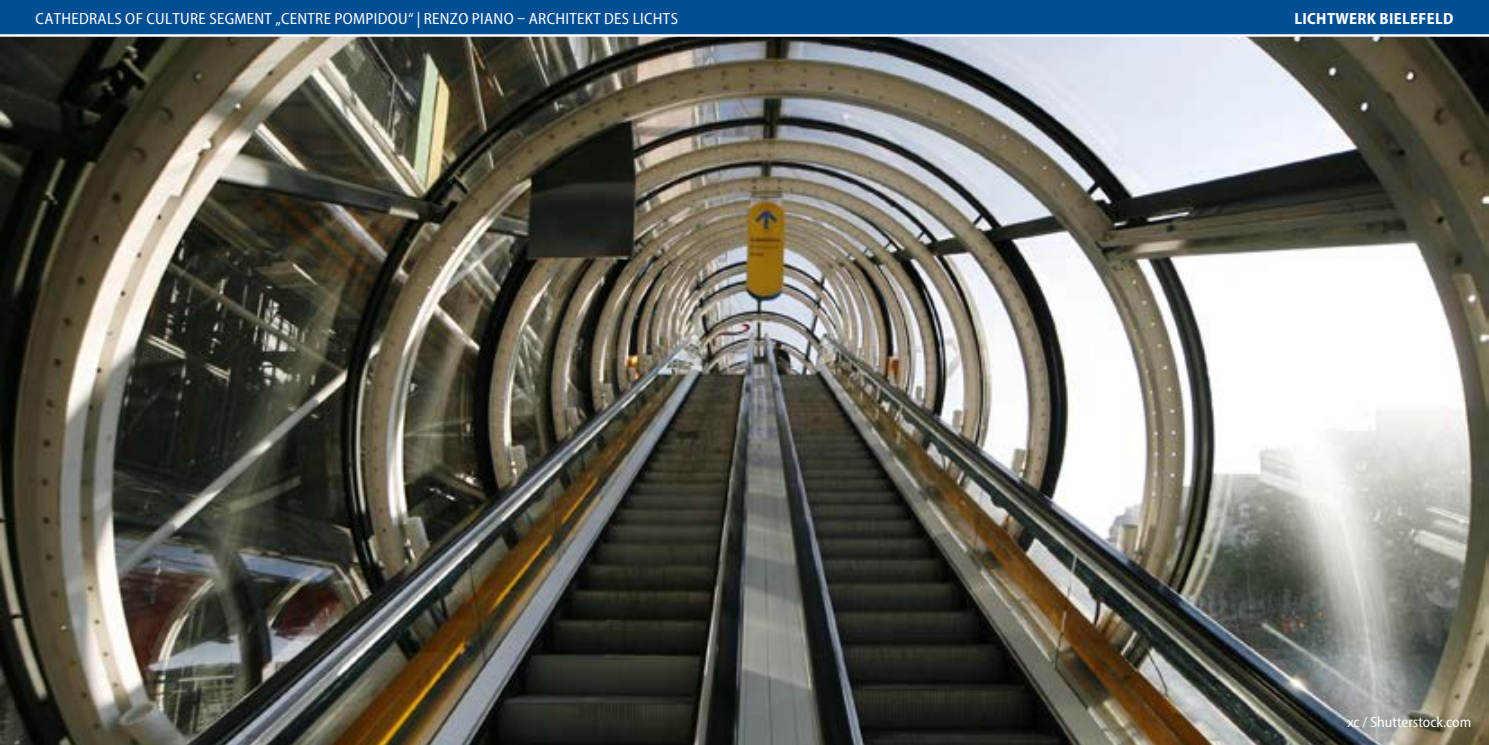
<style>
.page{position:relative;width:1489px;height:745px;background:#fff}
.page>*{position:absolute;margin:0;border:0;box-sizing:border-box;transform-origin:0 0}
.t1{font:semi-condensed 16.25px "Myriad Pro";letter-spacing:.02em;color:#fff}
.t2{font:700 semi-condensed 16.25px "Myriad Pro";letter-spacing:.02em;color:#fff}
.t3{font:semi-condensed 15px "Myriad Pro";color:#fff}
</style>
<div class="page">
<img style="left:0;top:37px;width:1488px;height:707px">
<div style="left:0;top:0;width:1488px;height:35px;background:#004f95"></div>
<hr style="left:0;top:34px;width:1488px;height:3px;background:#fff">
<p class="t1" style="left:36px;top:8px;width:644px">CATHEDRALS OF CULTURE SEGMENT „CENTRE POMPIDOU“ | RENZO PIANO – ARCHITEKT DES LICHTS</p>
<p class="t2" style="left:1294px;top:8px;width:160px">LICHTWERK BIELEFELD</p>
<p class="t3" style="left:1347px;top:712px;width:125px">xc / Shutterstock.com</p>
</div>
